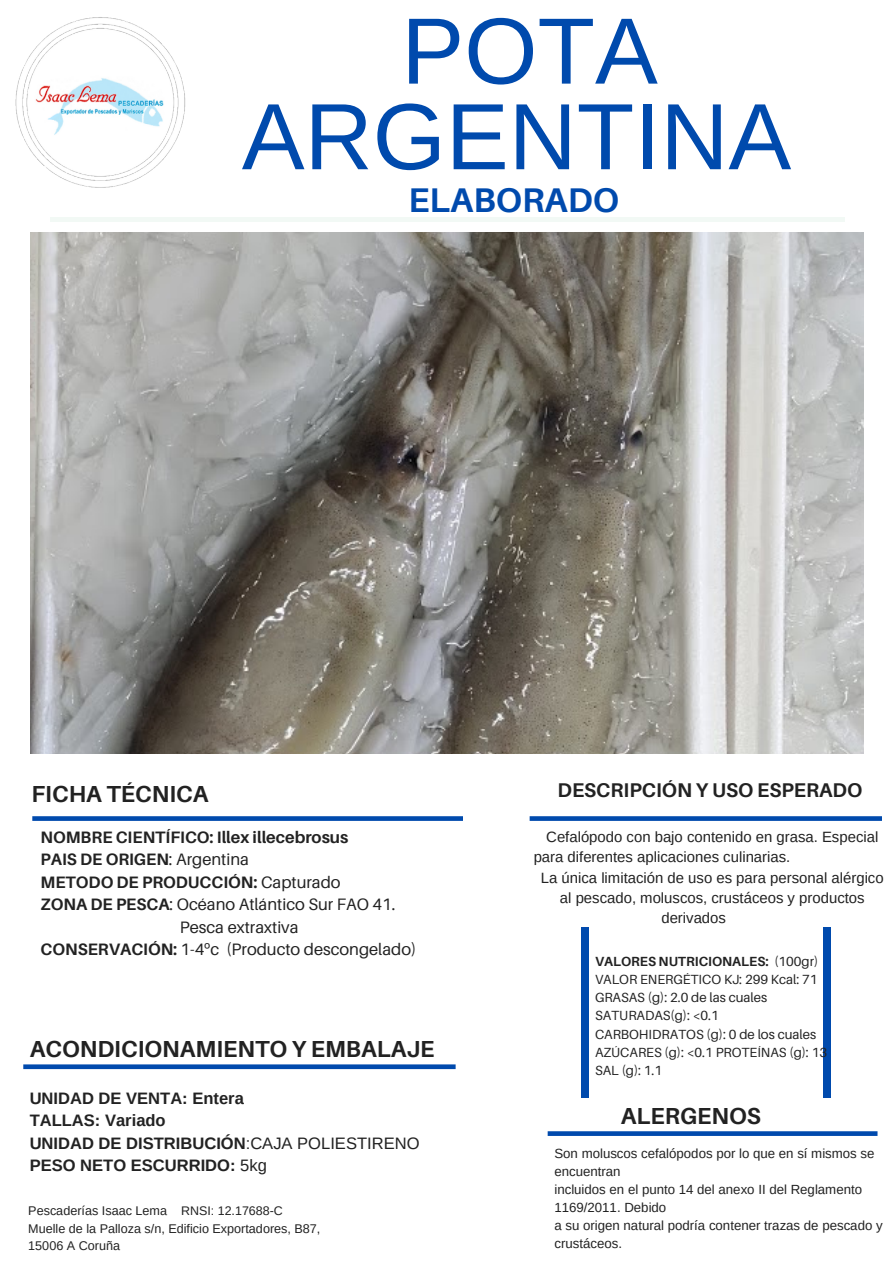
<style>
.page{position:relative;width:894px;height:1264px;background:#fff}
.page>*{position:absolute;margin:0;border:0;box-sizing:border-box;transform-origin:0 0}
.t1{font:94.05px/85.5px "Arimo";color:#004aad;text-align:center}
.t2{font:700 34.2px "Aileron";color:#004aad}
.t3{font:700 23.25px "Aileron";color:#222}
.t4{font:700 19.8px "Aileron";color:#222}
.t5{font:700 16.5px "Arimo";color:#222}
.t6{font:16.5px "Aileron";color:#222}
.t7{font:700 16.5px "Aileron";color:#222}
.t8{font:14.85px/20.2px "Arimo";color:#222}
.t9{font:13.2px/18px "Arimo";color:#222}
.t10{font:13.2px/18px "Aileron";color:#222}
.t11{font:700 13.2px "Aileron";color:#222}
.t12{font:12.6px/17.1px "Arimo";color:#222}
.t13{font:12.45px "Arimo";color:#222}
.s1{font-weight:400}
.s2{font-weight:700}
.s3{font-family:"Noto Sans"}
</style>
<div class="page">
<hr style="left:50px;top:218px;width:794px;height:3px;background:#abd9bb">
<svg style="left:32px;top:816px;width:431px;height:4px"></svg>
<div style="left:822px;top:927px;width:7px;height:170px;background:#004aad"></div>
<div style="left:581px;top:927px;width:7px;height:170px;background:#004aad"></div>
<svg style="left:23px;top:1064px;width:432px;height:5px"></svg>
<svg style="left:529px;top:816px;width:352px;height:4px"></svg>
<img style="left:31px;top:232px;width:831px;height:521px">
<img style="left:15px;top:17px;width:171px;height:171px">
<svg style="left:547px;top:1131px;width:330px;height:4px"></svg>
<p class="t1" style="left:242px;top:8px;width:550px">POTA<br>ARGENTINA</p>
<p class="t2" style="left:408px;top:178px;width:212px">ELABORADO</p>
<p class="t3" style="left:32px;top:779px;width:178px">FICHA TÉCNICA</p>
<p class="t4" style="left:557px;top:778px;width:306px">DESCRIPCIÓN Y USO ESPERADO</p>
<p class="t7" style="left:41px;top:826px;width:309px">NOMBRE CIENTÍFICO: Illex illecebrosus</p>
<p class="t7" style="left:41px;top:849px;width:210px">PAIS DE ORIGEN<span class="s1">: Argentina</span></p>
<p class="t7" style="left:41px;top:871px;width:301px">METODO DE PRODUCCIÓN: <span class="s1">Capturado</span></p>
<p class="t6" style="left:41px;top:894px;width:356px"><span class="s2">ZONA DE PESCA</span>: Océano Atlántico Sur FAO 41.</p>
<p class="t6" style="left:180px;top:916px;width:120px">Pesca extraxtiva</p>
<p class="t6" style="left:41px;top:939px;width:377px"><span class="s2">CONSERVACIÓN:</span> 1-4<span class="s3">º</span>c (Producto descongelado)</p>
<p class="t3" style="left:30px;top:1034px;width:406px">ACONDICIONAMIENTO Y EMBALAJE</p>
<p class="t5" style="left:30px;top:1088px;width:216px">UNIDAD DE VENTA: Entera</p>
<p class="t5" style="left:30px;top:1111px;width:137px">TALLAS: Variado</p>
<p class="t5" style="left:30px;top:1133px;width:391px">UNIDAD DE DISTRIBUCIÓN<span class="s1">:CAJA POLIESTIRENO</span></p>
<p class="t5" style="left:30px;top:1156px;width:239px">PESO NETO ESCURRIDO: <span class="s1">5kg</span></p>
<p class="t12" style="left:28px;top:1202px;width:140px">Pescaderías Isaac Lema</p>
<p class="t12" style="left:28px;top:1219px;width:293px">Muelle de la Palloza s/n, Edificio Exportadores, B87,<br>15006 A Coruña</p>
<p class="t13" style="left:181px;top:1203px;width:103px">RNSI: 12.17688-C</p>
<p class="t8" style="left:533px;top:826px;width:346px;text-indent:13px">Cefalópodo con bajo contenido en grasa. Especial para diferentes aplicaciones culinarias.</p>
<p class="t8" style="left:540px;top:867px;width:344px">La única limitación de uso es para personal alérgico</p>
<p class="t8" style="left:559px;top:887px;width:306px">al pescado, moluscos, crustáceos y productos</p>
<p class="t8" style="left:661px;top:907px;width:66px">derivados</p>
<p class="t11" style="left:595px;top:953px;width:225px">VALORES NUTRICIONALES: <span class="s1">(100gr)</span></p>
<p class="t10" style="left:595px;top:970px;width:233px">VALOR ENERGÉTICO KJ: 299 Kcal: 71<br>GRASAS (g): 2.0 de las cuales<br>SATURADAS(g): &lt;0.1<br>CARBOHIDRATOS (g): 0 de los cuales<br>AZÚCARES (g): &lt;0.1 PROTEÍNAS (g): 13<br>SAL (g): 1.1</p>
<p class="t3" style="left:620px;top:1101px;width:141px">ALERGENOS</p>
<p class="t9" style="left:554px;top:1144px;width:321px">Son moluscos cefalópodos por lo que en sí mismos se encuentran</p>
<p class="t9" style="left:554px;top:1180px;width:309px">incluidos en el punto 14 del anexo II del Reglamento<br>1169/2011. Debido</p>
<p class="t9" style="left:554px;top:1216px;width:330px">a su origen natural podría contener trazas de pescado y crustáceos.</p>
</div>
